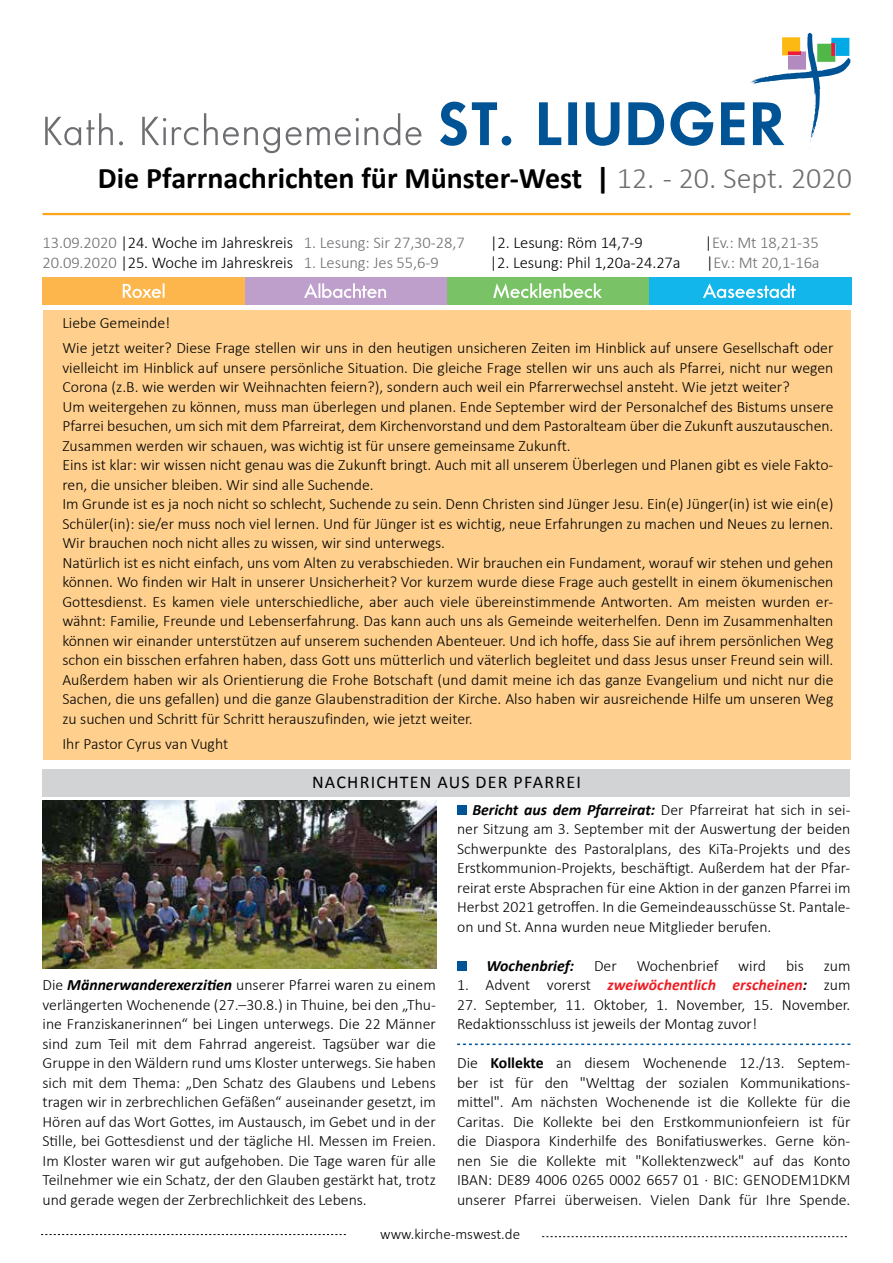
<style>
.page{position:relative;width:893px;height:1263px;background:#fff}
.page>*{position:absolute;margin:0;border:0;box-sizing:border-box;transform-origin:0 0}
.t1{font:700 30px "Calibri";color:#000}
.t2{font:18px "Calibri";letter-spacing:.07em;color:#000}
.t3{font:300 16.5px "Calibri";letter-spacing:-.005em;color:#6d6e71}
.t4{font:300 16.5px "Calibri";letter-spacing:-.005em;color:#000}
.t5{font:300 15.75px/19.5px "Calibri";color:#000}
.t6{font:italic 700 15.75px "Calibri";color:#ed1d24}
.t7{font:italic 700 15.75px "Calibri";color:#000}
.t8{font:300 15px "Calibri";color:#000}
.s1{font-weight:300;color:#6d6e71}
.s2{color:#000}
.s3{font-weight:700;font-style:italic}
.s4{font-weight:300;font-style:normal;color:#000}
.s5{font-weight:700}
</style>
<div class="page">
<div style="left:43px;top:310px;width:808px;height:450px;background:#fecf8d"></div>
<div style="left:43px;top:277px;width:202px;height:28px;background:#fcb64c"></div>
<div style="left:245px;top:277px;width:202px;height:28px;background:#be9eca"></div>
<div style="left:447px;top:277px;width:203px;height:28px;background:#79c366"></div>
<div style="left:649px;top:277px;width:203px;height:28px;background:#13b6eb"></div>
<svg style="left:123px;top:283px;width:42px;height:15px"></svg>
<svg style="left:304px;top:283px;width:82px;height:15px"></svg>
<svg style="left:703px;top:283px;width:93px;height:15px"></svg>
<svg style="left:493px;top:283px;width:109px;height:15px"></svg>
<hr style="left:43px;top:213px;width:807px;height:2px;background:#faa61a">
<div style="left:43px;top:769px;width:807px;height:28px;background:#d1d3d4"></div>
<svg style="left:45px;top:113px;width:376px;height:40px"></svg>
<svg style="left:440px;top:33px;width:411px;height:113px"></svg>
<svg style="left:41px;top:1234px;width:305px;height:1px"></svg>
<svg style="left:542px;top:1236px;width:305px;height:1px"></svg>
<div style="left:457px;top:805px;width:10px;height:9px;background:#005496"></div>
<div style="left:457px;top:961px;width:10px;height:10px;background:#005496"></div>
<img style="left:43px;top:800px;width:393px;height:168px">
<svg style="left:457px;top:1043px;width:393px;height:2px"></svg>
<h1 class="t1" style="left:98px;top:159px;width:755px">Die Pfarrnachrichten für Münster-West | <span class="s1">12. - 20. Sept. 2020</span></h1>
<p class="t3" style="left:43px;top:232px;width:424px">13.09.2020 <span class="s2">|24. Woche im Jahreskreis</span> 1. Lesung: Sir 27,30-28,7</p>
<p class="t4" style="left:490px;top:232px;width:154px">|2. Lesung: Röm 14,7-9</p>
<p class="t3" style="left:705px;top:232px;width:116px"><span class="s2">|</span>Ev.: Mt 18,21-35</p>
<p class="t3" style="left:43px;top:252px;width:398px">20.09.2020 <span class="s2">|25. Woche im Jahreskreis</span> 1. Lesung: Jes 55,6-9</p>
<p class="t4" style="left:490px;top:252px;width:192px">|2. Lesung: Phil 1,20a-24.27a</p>
<p class="t3" style="left:706px;top:252px;width:115px"><span class="s2">|</span>Ev.: Mt 20,1-16a</p>
<p class="t5" style="left:62px;top:309px;width:773px;line-height:25.5px">Liebe Gemeinde!<br>Wie jetzt weiter? Diese Frage stellen wir uns in den heutigen unsicheren Zeiten im Hinblick auf unsere Gesellschaft oder</p>
<p class="t5" style="left:62px;top:357px;width:773px">vielleicht im Hinblick auf unsere persönliche Situation. Die gleiche Frage stellen wir uns auch als Pfarrei, nicht nur wegen Corona (z.B. wie werden wir Weihnachten feiern?), sondern auch weil ein Pfarrerwechsel ansteht. Wie jetzt weiter?<br>Um weitergehen zu können, muss man überlegen und planen. Ende September wird der Personalchef des Bistums unsere Pfarrei besuchen, um sich mit dem Pfarreirat, dem Kirchenvorstand und dem Pastoralteam über die Zukunft auszutauschen.<br>Zusammen werden wir schauen, was wichtig ist für unsere gemeinsame Zukunft.<br>Eins ist klar: wir wissen nicht genau was die Zukunft bringt. Auch mit all unserem Überlegen und Planen gibt es viele Fakto&shy;ren, die unsicher bleiben. Wir sind alle Suchende.<br>Im Grunde ist es ja noch nicht so schlecht, Suchende zu sein. Denn Christen sind Jünger Jesu. Ein(e) Jünger(in) ist wie ein(e)<br>Schüler(in): sie/er muss noch viel lernen. Und für Jünger ist es wichtig, neue Erfahrungen zu machen und Neues zu lernen.<br>Wir brauchen noch nicht alles zu wissen, wir sind unterwegs.<br>Natürlich ist es nicht einfach, uns vom Alten zu verabschieden. Wir brauchen ein Fundament, worauf wir stehen und gehen können. Wo finden wir Halt in unserer Unsicherheit? Vor kurzem wurde diese Frage auch gestellt in einem ökumenischen Gottesdienst. Es kamen viele unterschiedliche, aber auch viele übereinstimmende Antworten. Am meisten wurden er&shy;wähnt: Familie, Freunde und Lebenserfahrung. Das kann auch uns als Gemeinde weiterhelfen. Denn im Zusammenhalten können wir einander unterstützen auf unserem suchenden Abenteuer. Und ich hoffe, dass Sie auf ihrem persönlichen Weg schon ein bisschen erfahren haben, dass Gott uns mütterlich und väterlich begleitet und dass Jesus unser Freund sein will.<br>Außerdem haben wir als Orientierung die Frohe Botschaft (und damit meine ich das ganze Evangelium und nicht nur die Sachen, die uns gefallen) und die ganze Glaubenstradition der Kirche. Also haben wir ausreichende Hilfe um unseren Weg zu suchen und Schritt für Schritt herauszufinden, wie jetzt weiter.</p>
<p class="t5" style="left:62px;top:734px;width:167px">Ihr Pastor Cyrus van Vught</p>
<p class="t2" style="left:312px;top:770px;width:270px">NACHRICHTEN AUS DER PFARREI</p>
<p class="t5" style="left:43px;top:975px;width:395px;text-align:justify">Die <span class="s3">Männerwanderexerzitien</span> unserer Pfarrei waren zu einem verlängerten Wochenende (27.–30.8.) in Thuine, bei den „Thu&shy;ine Franziskanerinnen“ bei Lingen unterwegs. Die 22 Männer sind zum Teil mit dem Fahrrad angereist. Tagsüber war die Gruppe in den Wäldern rund ums Kloster unterwegs. Sie haben sich mit dem Thema: „Den Schatz des Glaubens und Lebens tragen wir in zerbrechlichen Gefäßen“ auseinander gesetzt, im Hören auf das Wort Gottes, im Austausch, im Gebet und in der Stille, bei Gottesdienst und der tägliche Hl. Messen im Freien.<br>Im Kloster waren wir gut aufgehoben. Die Tage waren für alle Teilnehmer wie ein Schatz, der den Glauben gestärkt hat, trotz und gerade wegen der Zerbrechlichkeit des Lebens.</p>
<p class="t5" style="left:457px;top:799px;width:395px;text-align:justify;text-indent:15px"><span class="s3">Bericht aus dem Pfarreirat:</span> Der Pfarreirat hat sich in sei&shy;ner Sitzung am 3. September mit der Auswertung der beiden Schwerpunkte des Pastoralplans, des KiTa-Projekts und des Erstkommunion-Projekts, beschäftigt. Außerdem hat der Pfar&shy;reirat erste Absprachen für eine Aktion in der ganzen Pfarrei im Herbst 2021 getroffen. In die Gemeindeausschüsse St. Pantale&shy;on und St. Anna wurden neue Mitglieder berufen.</p>
<p class="t7" style="left:486px;top:955px;width:89px">Wochenbrief:</p>
<p class="t5" style="left:594px;top:955px;width:24px">Der</p>
<p class="t5" style="left:637px;top:955px;width:83px">Wochenbrief</p>
<p class="t5" style="left:738px;top:955px;width:29px">wird</p>
<p class="t5" style="left:786px;top:955px;width:19px">bis</p>
<p class="t5" style="left:824px;top:955px;width:28px">zum</p>
<p class="t6" style="left:457px;top:975px;width:395px"><span class="s4">1. Advent vorerst</span> zweiwöchentlich erscheinen<span class="s2">:</span> <span class="s4">zum</span></p>
<p class="t5" style="left:457px;top:994px;width:395px">27. September, 11. Oktober, 1. November, 15. November.<br>Redaktionsschluss ist jeweils der Montag zuvor!</p>
<p class="t5" style="left:457px;top:1053px;width:395px;text-align:justify">Die <span class="s5">Kollekte</span> an diesem Wochenende 12./13. Septem&shy;ber ist für den "Welttag der sozialen Kommunikations&shy;mittel". Am nächsten Wochenende ist die Kollekte für die Caritas. Die Kollekte bei den Erstkommunionfeiern ist für die Diaspora Kinderhilfe des Bonifatiuswerkes. Gerne kön&shy;nen Sie die Kollekte mit "Kollektenzweck" auf das Konto IBAN: DE89 4006 0265 0002 6657 01 · BIC: GENODEM1DKM unserer Pfarrei überweisen. Vielen Dank für Ihre Spende.</p>
<p class="t8" style="left:380px;top:1225px;width:142px">www.kirche-mswest.de</p>
</div>
